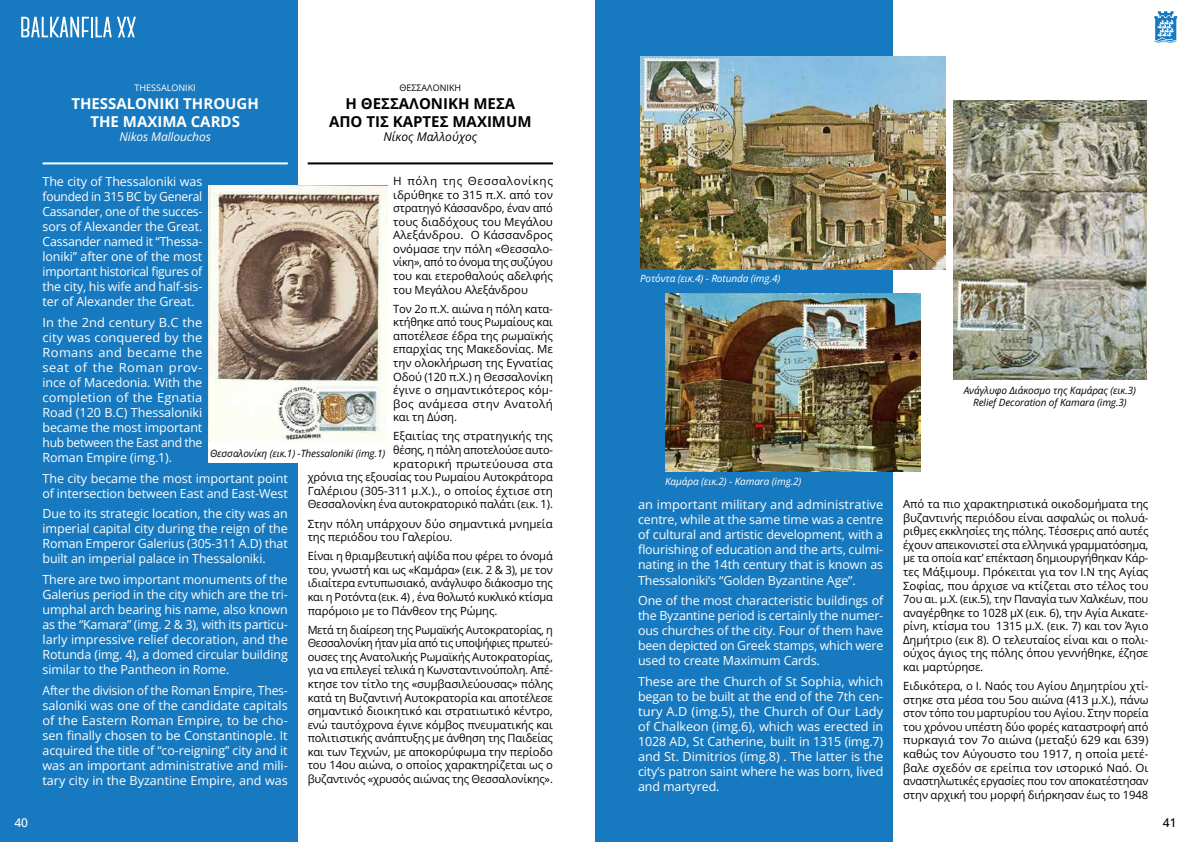
<style>
.page{position:relative;width:1191px;height:842px;background:#fff}
.page>*{position:absolute;margin:0;border:0;box-sizing:border-box;transform-origin:0 0}
.t1{font:700 15px/18px "Open Sans";color:#000;text-align:center}
.t2{font:700 15px/18px "Open Sans";color:#fff;text-align:center}
.t3{font:12.5px/15px "Open Sans";letter-spacing:-.01em;color:#fff;text-align:justify}
.t4{font:italic 12px "Open Sans";letter-spacing:-.01em;color:#fff}
.t5{font:italic 12px "Open Sans";color:#000}
.t6{font:500 12px "Open Sans";color:#fff}
.t7{font:500 12px "Open Sans";color:#000}
.t8{font:11.3px/13.6px "Open Sans";letter-spacing:-.01em;color:#000;text-align:justify}
.t9{font:italic 10px/12px "Open Sans";letter-spacing:-.01em;color:#000;text-align:center}
.t10{font:italic 10px "Open Sans";letter-spacing:-.01em;color:#fff}
.t11{font:9px "Open Sans";color:#fff}
.t12{font:9px "Open Sans";color:#000}
</style>
<div class="page">
<div style="left:0;top:0;width:298px;height:842px;background:#177ac0"></div>
<div style="left:595px;top:0;width:298px;height:842px;background:#177ac0"></div>
<hr style="left:43px;top:162px;width:245px;height:2px;background:#fff">
<hr style="left:308px;top:162px;width:245px;height:2px;background:#000">
<img style="left:953px;top:101px;width:193px;height:279px">
<img style="left:208px;top:186px;width:179px;height:257px">
<div style="left:208px;top:443px;width:179px;height:20px;background:#fff"></div>
<img style="left:640px;top:57px;width:305px;height:212px">
<img style="left:665px;top:293px;width:255px;height:179px">
<svg style="left:21px;top:17px;width:68px;height:20px"></svg>
<hr style="left:91px;top:17px;width:2px;height:20px;background:#fff">
<svg style="left:95px;top:17px;width:41px;height:20px"></svg>
<svg style="left:1153px;top:11px;width:25px;height:32px"></svg>
<p class="t11" style="left:135px;top:81px;width:63px">THESSALONIKI</p>
<h1 class="t2" style="left:71px;top:94px;width:189px">THESSALONIKI THROUGH<br>THE MAXIMA CARDS</h1>
<p class="t4" style="left:119px;top:128px;width:93px">Nikos Mallouchos</p>
<p class="t12" style="left:399px;top:81px;width:63px">ΘΕΣΣΑΛΟΝΊ ΚΗ</p>
<h1 class="t1" style="left:329px;top:94px;width:204px">Η ΘΕΣΣΑΛΟΝΊ ΚΗ ΜΈΣΑ<br>ΑΠΌ ΤΙΣ ΚΆΡΤΕΣ MAXIMUM</h1>
<p class="t5" style="left:383px;top:128px;width:95px">Νίκος Μαλλούχος</p>
<p class="t8" style="left:393px;top:174px;width:161px">Η πόλη της Θεσσαλονίκης ιδρύθηκε το 315 π.Χ. από τον στρατηγό Κάσσανδρο, έναν από τους διαδόχους του Μεγάλου Αλεξάνδρου. Ο Κάσσανδρος ονόμασε την πόλη «Θεσσαλο&shy;νίκη», από το όνομα της συζύγου του και ετεροθαλούς αδελφής του Μεγάλου Αλεξάνδρου</p>
<p class="t8" style="left:393px;top:302px;width:161px">Τον 2ο π.Χ. αιώνα η πόλη κατα&shy;κτήθηκε από τους Ρωμαίους και αποτέλεσε έδρα της ρωμαϊκής επαρχίας της Μακεδονίας. Με την ολοκλήρωση της Εγνατίας Οδού (120 π.Χ.) η Θεσσαλονίκη έγινε ο σημαντικότερος κόμ&shy;βος ανάμεσα στην Ανατολή και τη Δύση.</p>
<p class="t8" style="left:308px;top:429px;width:247px;text-align:right">Εξαιτίας της στρατηγικής της<br>θέσης, η πόλη αποτελούσε αυτο-<br>κρατορική πρωτεύουσα στα<br>χρόνια της εξουσίας του Ρωμαίου Αυτοκράτορα Γαλέριου (305-311 μ.Χ.)., ο οποίος έχτισε στη Θεσσαλονίκη ένα αυτοκρατορικό παλάτι (εικ. 1).</p>
<p class="t8" style="left:308px;top:516px;width:247px">Στην πόλη υπάρχουν δύο σημαντικά μνημεία της περιόδου του Γαλερίου.</p>
<p class="t8" style="left:308px;top:549px;width:247px">Είναι η θριαμβευτική αψίδα που φέρει το όνομά του, γνωστή και ως «Καμάρα» (εικ. 2 &amp; 3), με τον ιδιαίτερα εντυπωσιακό, ανάγλυφο διάκοσμο της και η Ροτόντα (εικ. 4) , ένα θολωτό κυκλικό κτίσμα παρόμοιο με το Πάνθεον της Ρώμης.</p>
<p class="t8" style="left:308px;top:623px;width:247px">Μετά τη διαίρεση της Ρωμαϊκής Αυτοκρατορίας, η Θεσσαλονίκη ήταν μία από τις υποψήφιες πρωτεύ&shy;ουσες της Ανατολικής Ρωμαϊκής Αυτοκρατορίας, για να επιλεγεί τελικά η Κωνσταντινούπολη. Απέ&shy;κτησε τον τίτλο της «συμβασιλεύουσας» πόλης κατά τη Βυζαντινή Αυτοκρατορία και αποτέλεσε σημαντικό διοικητικό και στρατιωτικό κέντρο, ενώ ταυτόχρονα έγινε κόμβος πνευματικής και πολιτιστικής ανάπτυξης με άνθηση της Παιδείας και των Τεχνών, με αποκορύφωμα την περίοδο του 14ου αιώνα, ο οποίος χαρακτηρίζεται ως ο βυζαντινός «χρυσός αιώνας της Θεσσαλονίκης».</p>
<p class="t3" style="left:43px;top:174px;width:161px">The city of Thessaloniki was founded in 315 BC by General Cassander, one of the succes&shy;sors of Alexander the Great.<br>Cassander named it “Thessa&shy;loniki” after one of the most important historical figures of the city, his wife and half-sis&shy;ter of Alexander the Great.</p>
<p class="t3" style="left:43px;top:315px;width:161px">In the 2nd century B.C the city was conquered by the Romans and became the seat of the Roman prov&shy;ince of Macedonia. With the completion of the Egnatia Road (120 B.C) Thessaloniki became the most important hub between the East and the Roman Empire (img.1).</p>
<p class="t3" style="left:43px;top:470px;width:247px">The city became the most important point of intersection between East and East-West</p>
<p class="t3" style="left:43px;top:506px;width:247px">Due to its strategic location, the city was an imperial capital city during the reign of the Roman Emperor Galerius (305-311 A.D) that built an imperial palace in Thessaloniki.</p>
<p class="t3" style="left:43px;top:572px;width:247px">There are two important monuments of the Galerius period in the city which are the tri&shy;umphal arch bearing his name, also known as the “Kamara” (img. 2 &amp; 3), with its particu&shy;larly impressive relief decoration, and the Rotunda (img. 4), a domed circular building similar to the Pantheon in Rome.</p>
<p class="t3" style="left:43px;top:682px;width:247px">After the division of the Roman Empire, Thes&shy;saloniki was one of the candidate capitals of the Eastern Roman Empire, to be cho&shy;sen finally chosen to be Constantinople. It acquired the title of “co-reigning” city and it was an important administrative and mili&shy;tary city in the Byzantine Empire, and was</p>
<p class="t9" style="left:210px;top:447px;width:177px">Θεσσαλονίκη (εικ.1) -Thessaloniki (img.1)</p>
<p class="t10" style="left:640px;top:271px;width:142px">Ροτόντα (εικ.4) - Rotunda (img.4)</p>
<p class="t9" style="left:963px;top:384px;width:174px">Ανάγλυφο Διάκοσμο της Καμάρας (εικ.3)<br>Relief Decoration of Kamara (img.3)</p>
<p class="t10" style="left:665px;top:474px;width:138px">Καμάρα (εικ.2) - Kamara (img.2)</p>
<p class="t3" style="left:638px;top:497px;width:247px">an important military and administrative centre, while at the same time was a centre of cultural and artistic development, with a flourishing of education and the arts, culmi&shy;nating in the 14th century that is known as Thessaloniki’s “Golden Byzantine Age”.</p>
<p class="t3" style="left:638px;top:593px;width:247px">One of the most characteristic buildings of the Byzantine period is certainly the numer&shy;ous churches of the city. Four of them have been depicted on Greek stamps, which were used to create Maximum Cards.</p>
<p class="t3" style="left:638px;top:673px;width:247px">These are the Church of St Sophia, which began to be built at the end of the 7th cen&shy;tury A.D (img.5), the Church of Our Lady of Chalkeon (img.6), which was erected in 1028 AD, St Catherine, built in 1315 (img.7) and St. Dimitrios (img.8) . The latter is the city’s patron saint where he was born, lived and martyred.</p>
<p class="t8" style="left:903px;top:497px;width:247px">Από τα πιο χαρακτηριστικά οικοδομήματα της βυζαντινής περιόδου είναι ασφαλώς οι πολυά&shy;ριθμες εκκλησίες της πόλης. Τέσσερις από αυτές έχουν απεικονιστεί στα ελληνικά γραμματόσημα, με τα οποία κατ’ επέκταση δημιουργήθηκαν Κάρ&shy;τες Μάξιμουμ. Πρόκειται για τον Ι.Ν της Αγίας Σοφίας, που άρχισε να κτίζεται στο τέλος του 7ου αι. μ.Χ. (εικ.5), την Παναγία των Χαλκέων, που αναγέρθηκε το 1028 μΧ (εικ. 6), την Αγία Αικατε&shy;ρίνη, κτίσμα του 1315 μ.Χ. (εικ. 7) και τον Άγιο Δημήτριο (εικ 8). Ο τελευταίος είναι και ο πολι&shy;ούχος άγιος της πόλης όπου γεννήθηκε, έζησε και μαρτύρησε.</p>
<p class="t8" style="left:903px;top:679px;width:247px">Ειδικότερα, ο Ι. Ναός του Αγίου Δημητρίου χτί&shy;στηκε στα μέσα του 5ου αιώνα (413 μ.Χ.), πάνω στον τόπο του μαρτυρίου του Αγίου. Στην πορεία του χρόνου υπέστη δύο φορές καταστροφή από πυρκαγιά τον 7ο αιώνα (μεταξύ 629 και 639) καθώς τον Αύγουστο του 1917, η οποία μετέ&shy;βαλε σχεδόν σε ερείπια τον ιστορικό Ναό. Οι αναστηλωτικές εργασίες που τον αποκατέστησαν στην αρχική του μορφή διήρκησαν έως το 1948</p>
<p class="t6" style="left:14px;top:814px;width:15px">40</p>
<p class="t7" style="left:1162px;top:814px;width:15px">41</p>
</div>
